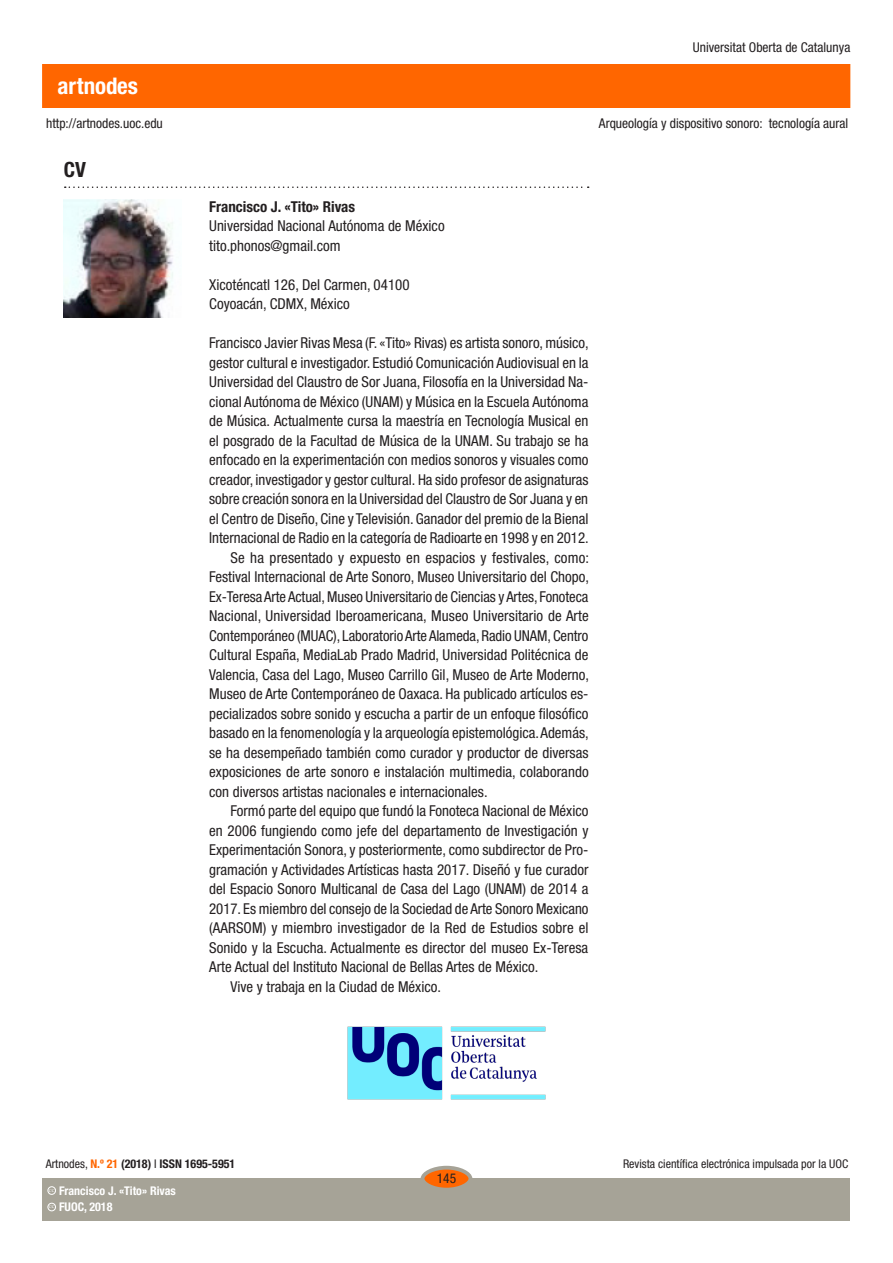
<style>
.page{position:relative;width:893px;height:1263px;background:#fff}
.page>*{position:absolute;margin:0;border:0;box-sizing:border-box;transform-origin:0 0}
.t1{font:700 condensed 22.95px "Helvetica Neue LT Std";color:#fff}
.t2{font:700 condensed 21px "Helvetica Neue LT Std";color:#231f20}
.text_general{font:condensed 15px/19.5px "Helvetica Neue LT Std";color:#231f20;text-align:justify}
.text_general_primerp{font:condensed 15px/19.5px "Helvetica Neue LT Std";color:#231f20;text-align:justify}
.text_general_primerp-2{font:700 condensed 15px "Helvetica Neue LT Std";color:#231f20}
.t3{font:condensed 13.5px "Helvetica Neue LT Std";color:#231f20}
.t4{font:condensed 12px "Helvetica Neue LT Std";color:#231f20}
.t5{font:700 condensed 12px "Helvetica Neue LT Std";color:#231f20}
.t6{font:700 condensed 12px "Helvetica Neue LT Std";color:#fff}
.t7{font:600 3.9px "Adobe Caslon Pro";color:#fff}
.s1{font-weight:400}
.s2{color:#f60}
</style>
<div class="page">
<div style="left:43px;top:65px;width:807px;height:42px;background:#f60"></div>
<img style="left:347px;top:1026px;width:199px;height:74px">
<div style="left:43px;top:1178px;width:807px;height:42px;background:#a6a397"></div>
<div style="left:422px;top:1168px;width:48px;height:21px;background:#f60;border-radius:50%"></div>
<div style="left:421px;top:1166px;width:51px;height:25px;border:4px solid #a6a397;border-radius:50%"></div>
<div style="left:48px;top:1203px;width:8px;height:8px;border:1px solid #fff;border-radius:50%"></div>
<div style="left:48px;top:1186px;width:8px;height:8px;border:1px solid #fff;border-radius:50%"></div>
<img style="left:64px;top:199px;width:109px;height:118px">
<svg style="left:65px;top:186px;width:524px;height:2px"></svg>
<h1 class="t1" style="left:58px;top:72px;width:82px">artnodes</h1>
<p class="t3" style="left:46px;top:115px;width:118px">http://artnodes.uoc.edu</p>
<p class="t2" style="left:64px;top:156px;width:24px">CV</p>
<p class="t3" style="left:693px;top:40px;width:159px">Universitat Oberta de Catalunya</p>
<p class="t3" style="left:599px;top:115px;width:251px">Arqueología y dispositivo sonoro: tecnología aural</p>
<p class="text_general_primerp-2" style="left:209px;top:197px;width:147px">Francisco J. «Tito» Rivas</p>
<p class="text_general_primerp" style="left:209px;top:216px;width:237px">Universidad Nacional Autónoma de México</p>
<p class="text_general_primerp" style="left:209px;top:236px;width:133px">tito.phonos@gmail.com</p>
<p class="text_general_primerp" style="left:209px;top:275px;width:202px">Xicoténcatl 126, Del Carmen, 04100</p>
<p class="text_general_primerp" style="left:209px;top:294px;width:142px">Coyoacán, CDMX, México</p>
<p class="text_general_primerp" style="left:209px;top:333px;width:381px">Francisco Javier Rivas Mesa (F. «Tito» Rivas) es artista sonoro, músico, gestor cultural e investigador. Estudió Comunicación Audiovisual en la Universidad del Claustro de Sor Juana, Filosofía en la Universidad Na&shy;cional Autónoma de México (UNAM) y Música en la Escuela Autónoma de Música. Actualmente cursa la maestría en Tecnología Musical en el posgrado de la Facultad de Música de la UNAM. Su trabajo se ha enfocado en la experimentación con medios sonoros y visuales como creador, investigador y gestor cultural. Ha sido profesor de asignaturas sobre creación sonora en la Universidad del Claustro de Sor Juana y en el Centro de Diseño, Cine y Televisión. Ganador del premio de la Bienal Internacional de Radio en la categoría de Radioarte en 1998 y en 2012.</p>
<p class="text_general" style="left:209px;top:548px;width:381px;text-indent:21px">Se ha presentado y expuesto en espacios y festivales, como:<br>Festival Internacional de Arte Sonoro, Museo Universitario del Chopo, Ex-Teresa Arte Actual, Museo Universitario de Ciencias y Artes, Fonoteca Nacional, Universidad Iberoamericana, Museo Universitario de Arte Contemporáneo (MUAC), Laboratorio Arte Alameda, Radio UNAM, Centro Cultural España, MediaLab Prado Madrid, Universidad Politécnica de Valencia, Casa del Lago, Museo Carrillo Gil, Museo de Arte Moderno, Museo de Arte Contemporáneo de Oaxaca. Ha publicado artículos es&shy;pecializados sobre sonido y escucha a partir de un enfoque filosófico basado en la fenomenología y la arqueología epistemológica. Además, se ha desempeñado también como curador y productor de diversas exposiciones de arte sonoro e instalación multimedia, colaborando con diversos artistas nacionales e internacionales.</p>
<p class="text_general" style="left:209px;top:801px;width:381px;text-indent:21px">Formó parte del equipo que fundó la Fonoteca Nacional de México en 2006 fungiendo como jefe del departamento de Investigación y Experimentación Sonora, y posteriormente, como subdirector de Pro&shy;gramación y Actividades Artísticas hasta 2017. Diseñó y fue curador del Espacio Sonoro Multicanal de Casa del Lago (UNAM) de 2014 a 2017. Es miembro del consejo de la Sociedad de Arte Sonoro Mexicano (AARSOM) y miembro investigador de la Red de Estudios sobre el Sonido y la Escucha. Actualmente es director del museo Ex-Teresa Arte Actual del Instituto Nacional de Bellas Artes de México.</p>
<p class="text_general" style="left:230px;top:977px;width:212px">Vive y trabaja en la Ciudad de México.</p>
<p class="t5" style="left:46px;top:1157px;width:191px"><span class="s1">Artnodes,</span> <span class="s2">N.º 21</span> (2018) <span class="s1">I</span> ISSN 1695-5951</p>
<p class="t7" style="left:49px;top:1205px;width:7px">CC</p>
<p class="t6" style="left:59px;top:1200px;width:55px">FUOC, 2018</p>
<p class="t6" style="left:59px;top:1183px;width:118px">Francisco J. «Tito» Rivas</p>
<p class="t7" style="left:49px;top:1188px;width:7px">CC</p>
<p class="t3" style="left:437px;top:1171px;width:21px">145</p>
<p class="t4" style="left:623px;top:1157px;width:227px">Revista científica electrónica impulsada por la UOC</p>
</div>
